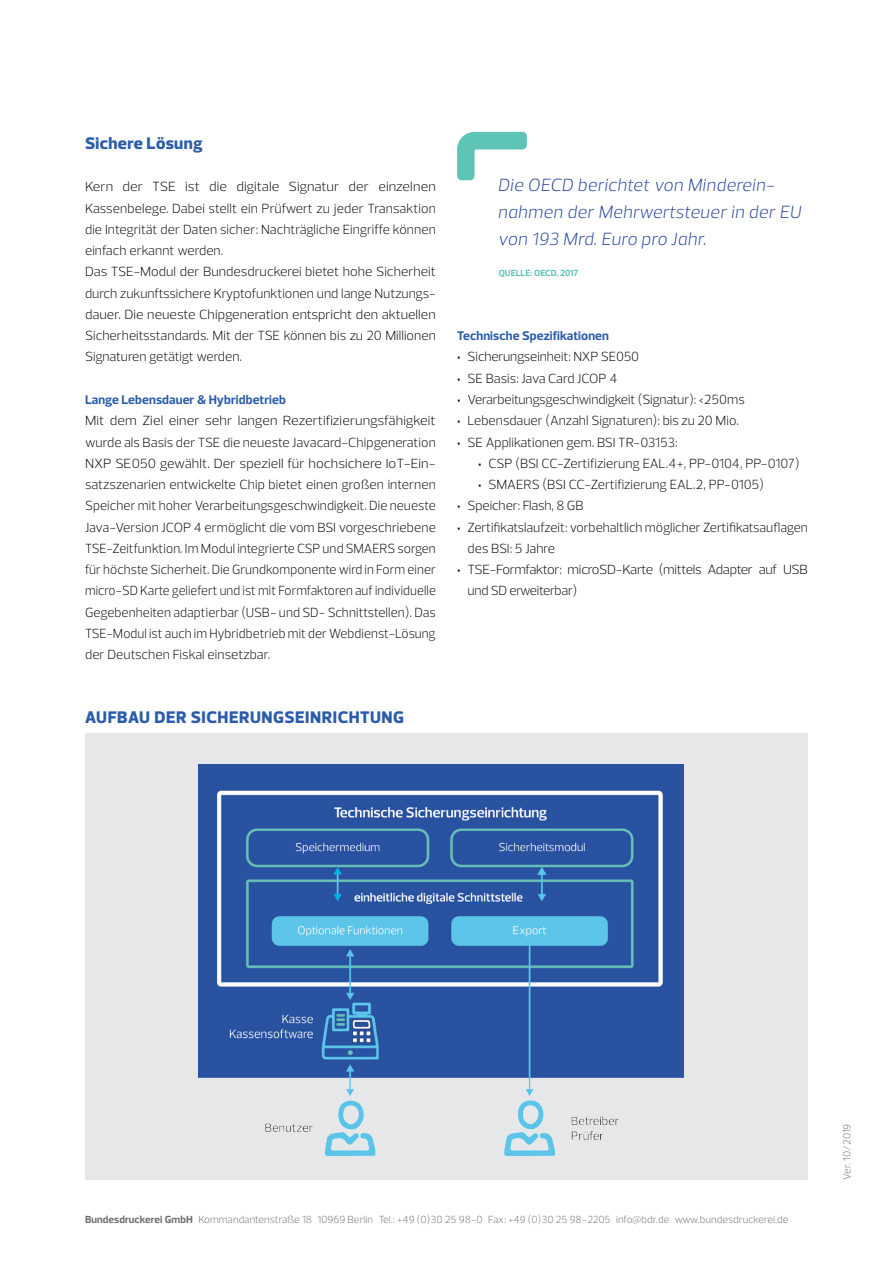
<style>
.page{position:relative;width:893px;height:1263px;background:#fff}
.page>*{position:absolute;margin:0;border:0;box-sizing:border-box;transform-origin:0 0}
.t1{font:italic 300 18px/26.5px "Prelo";letter-spacing:.02em;color:#21409a}
.t2{font:800 17.1px "Prelo";letter-spacing:.025em;color:#2a5caa}
.t3{font:300 13.5px/21.3px "Prelo";letter-spacing:-.005em;color:#000;scale:1.05 1}
.t4{font:300 13.5px/21.3px "Prelo";letter-spacing:-.005em;color:#000}
.t5{font:300 13.5px/21.3px "Prelo";letter-spacing:-.025em;color:#000}
.t6{font:700 12.9px "Prelo";letter-spacing:.01em;color:#2a5caa}
.t7{font:300 10.5px "Prelo";color:#6d6e71}
.t8{font:700 9px "Prelo";letter-spacing:-.005em;color:#5ec4b6}
.s1{font-weight:700}
</style>
<div class="page">
<div style="left:85px;top:733px;width:723px;height:447px;background:#e6e7e8"></div>
<svg style="left:457px;top:132px;width:70px;height:48px"></svg>
<img style="left:199px;top:765px;width:484px;height:391px">
<p class="t2" style="left:85px;top:133px;width:119px">SICHERE LÖSUNG</p>
<p class="t3" style="left:85px;top:176px;width:336px">Kern der TSE ist die digitale Signatur der einzelnen Kassenbelege. Dabei stellt ein Prüfwert zu jeder Transaktion die Integrität der Daten sicher: Nachträgliche Eingriffe können einfach erkannt werden.<br>Das TSE-Modul der Bundesdruckerei bietet hohe Sicherheit durch zukunftssichere Kryptofunktionen und lange Nutzungs&shy;dauer. Die neueste Chipgeneration entspricht den aktuellen Sicherheitsstandards. Mit der TSE können bis zu 20 Millionen Signaturen getätigt werden.</p>
<p class="t6" style="left:85px;top:392px;width:202px">Lange Lebensdauer &amp; Hybridbetrieb</p>
<p class="t3" style="left:85px;top:410px;width:336px;text-align:justify">Mit dem Ziel einer sehr langen Rezertifizierungsfähigkeit wurde als Basis der TSE die neueste Javacard-Chipgeneration NXP SE050 gewählt. Der speziell für hochsichere IoT-Ein&shy;satzszenarien entwickelte Chip bietet einen großen internen Speicher mit hoher Verarbeitungsgeschwindigkeit. Die neueste Java-Version JCOP 4 ermöglicht die vom BSI vorgeschriebene TSE-Zeitfunktion. Im Modul integrierte CSP und SMAERS sorgen für höchste Sicherheit. Die Grundkomponente wird in Form einer micro-SD Karte geliefert und ist mit Formfaktoren auf individuelle Gegebenheiten adaptierbar (USB- und SD- Schnittstellen). Das TSE-Modul ist auch im Hybridbetrieb mit der Webdienst-Lösung der Deutschen Fiskal einsetzbar.</p>
<p class="t2" style="left:85px;top:707px;width:320px">AUFBAU DER SICHERUNGSEINRICHTUNG</p>
<h1 class="t1" style="left:498px;top:172px;width:305px">Die OECD berichtet von Minderein&shy;nahmen der Mehrwertsteuer in der EU von 193 Mrd. Euro pro Jahr.</h1>
<p class="t8" style="left:499px;top:268px;width:81px">QUELLE: OECD, 2017</p>
<p class="t6" style="left:457px;top:329px;width:153px">Technische Spezifikationen</p>
<p class="t4" style="left:457px;top:346px;width:184px"><span class="s1">•</span> Sicherungseinheit: NXP SE050</p>
<p class="t4" style="left:457px;top:367px;width:162px"><span class="s1">•</span> SE Basis: Java Card JCOP 4</p>
<p class="t4" style="left:457px;top:389px;width:289px"><span class="s1">•</span> Verarbeitungsgeschwindigkeit (Signatur): &lt;250ms</p>
<p class="t4" style="left:457px;top:410px;width:283px"><span class="s1">•</span> Lebensdauer (Anzahl Signaturen): bis zu 20 Mio.</p>
<p class="t4" style="left:457px;top:431px;width:222px"><span class="s1">•</span> SE Applikationen gem. BSI TR-03153:</p>
<p class="t4" style="left:478px;top:452px;width:323px"><span class="s1">•</span> CSP (BSI CC-Zertifizierung EAL.4+, PP-0104, PP-0107)</p>
<p class="t4" style="left:478px;top:474px;width:287px"><span class="s1">•</span> SMAERS (BSI CC-Zertifizierung EAL.2, PP-0105)</p>
<p class="t4" style="left:457px;top:495px;width:128px"><span class="s1">•</span> Speicher: Flash, 8 GB</p>
<p class="t4" style="left:468px;top:516px;width:342px;text-indent:-10px"><span class="s1">•</span> Zertifikatslaufzeit: vorbehaltlich möglicher Zertifikatsauflagen des BSI: 5 Jahre</p>
<p class="t5" style="left:468px;top:559px;width:342px;text-indent:-10px"><span class="s1">•</span> TSE-Formfaktor: microSD-Karte (mittels Adapter auf USB und SD erweiterbar)</p>
<p class="t7" style="left:85px;top:1213px;width:705px"><span class="s1">Bundesdruckerei GmbH</span> Kommandantenstraße 18 10969 Berlin Tel.: +49 (0)30 25 98-0 Fax: +49 (0)30 25 98-2205 info@bdr.de www.bundesdruckerei.de</p>
<p class="t7" style="left:841px;top:1180px;width:58px;rotate:-90deg">Ver. 10/2019</p>
</div>
